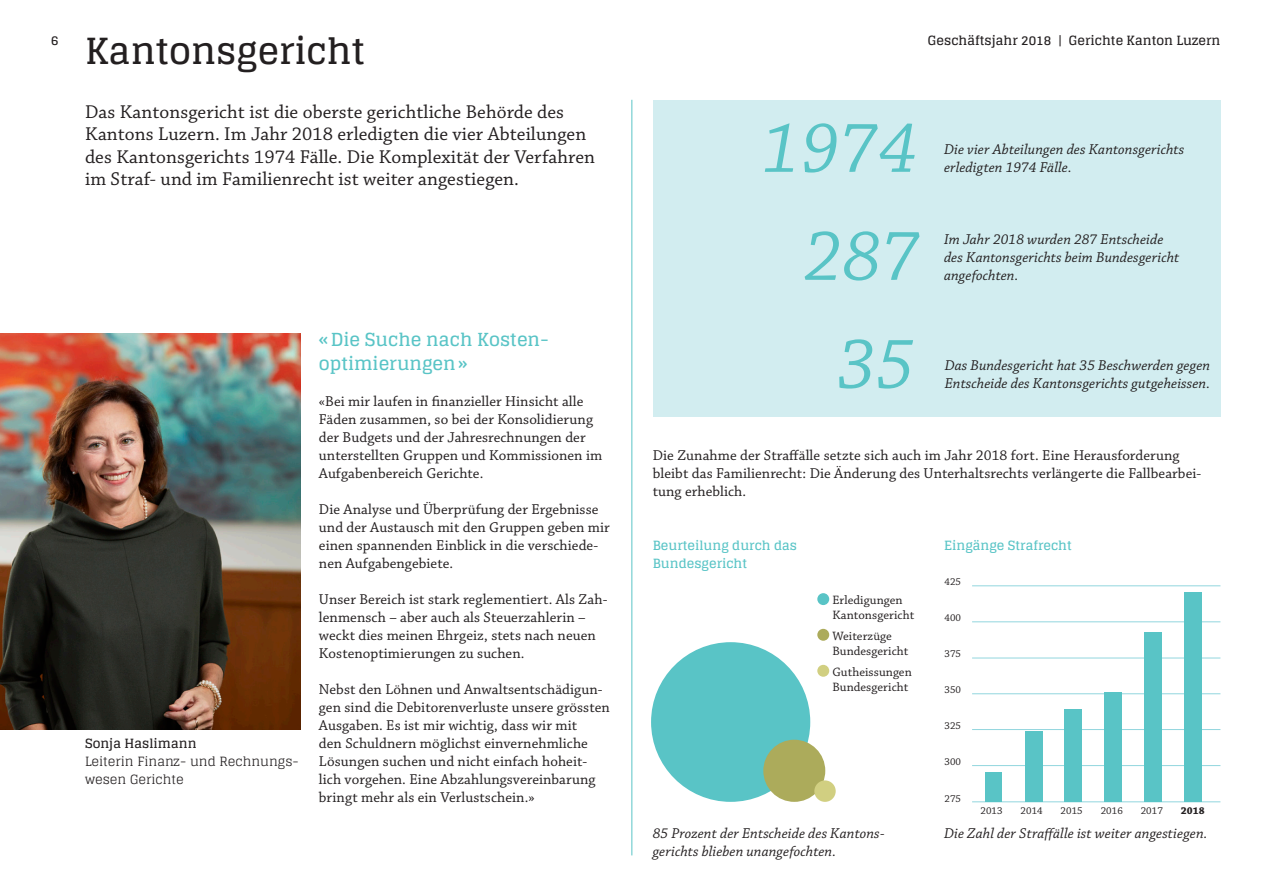
<style>
.page{position:relative;width:1263px;height:893px;background:#fff}
.page>*{position:absolute;margin:0;border:0;box-sizing:border-box;transform-origin:0 0}
.t1{font:italic 75px/108px "Chaparral Pro";letter-spacing:.005em;color:#59c4c6;text-align:right}
.t2{font:700 36px "Glegoo";color:#231f20}
.t3{font:19.5px/22.5px "Chaparral Pro";letter-spacing:.005em;color:#231f20}
.t4{font:700 18px/24px "Glegoo";color:#59c4c6}
.t5{font:15px/18px "Chaparral Pro";letter-spacing:.005em;color:#231f20}
.t6{font:italic 15px/18px "Chaparral Pro";letter-spacing:.005em;color:#231f20}
.t7{font:12.75px/15px "Chaparral Pro";letter-spacing:.005em;color:#231f20}
.t8{font:700 12.75px "Glegoo";color:#231f20}
.t9{font:700 12.75px/18px "Glegoo";color:#59c4c6}
.t10{font:12.75px/18px "Glegoo";color:#231f20}
.t11{font:10.5px "Chaparral Pro";letter-spacing:.005em;color:#231f20}
.t12{font:700 10.5px "Chaparral Pro";color:#231f20}
.s1{font-weight:400}
</style>
<div class="page">
<img style="left:0;top:334px;width:300px;height:396px">
<div style="left:651px;top:642px;width:159px;height:160px;background:#59c4c6;border-radius:80px"></div>
<div style="left:763px;top:740px;width:62px;height:62px;background:#acab5b;border-radius:31px"></div>
<div style="left:814px;top:780px;width:22px;height:22px;background:#d1cf81;border-radius:11px"></div>
<div style="left:653px;top:100px;width:567px;height:317px;background:#d2edf0"></div>
<hr style="left:631px;top:100px;width:1px;height:755px;background:#59c4c6">
<div style="left:817px;top:593px;width:12px;height:12px;background:#59c4c6;border-radius:50%"></div>
<div style="left:817px;top:665px;width:12px;height:12px;background:#d1cf81;border-radius:50%"></div>
<div style="left:817px;top:629px;width:12px;height:12px;background:#acab5b;border-radius:50%"></div>
<hr style="left:972px;top:621px;width:248px;height:1px;background:#92d6de">
<hr style="left:972px;top:585px;width:248px;height:1px;background:#92d6de">
<hr style="left:972px;top:658px;width:248px;height:1px;background:#92d6de">
<hr style="left:972px;top:693px;width:248px;height:1px;background:#92d6de">
<hr style="left:972px;top:729px;width:248px;height:1px;background:#92d6de">
<hr style="left:972px;top:765px;width:248px;height:1px;background:#92d6de">
<hr style="left:972px;top:801px;width:248px;height:1px;background:#92d6de">
<div style="left:1025px;top:731px;width:17px;height:70px;background:#59c4c6"></div>
<div style="left:1065px;top:709px;width:17px;height:92px;background:#59c4c6"></div>
<div style="left:1104px;top:691px;width:17px;height:110px;background:#59c4c6"></div>
<div style="left:1144px;top:632px;width:17px;height:169px;background:#59c4c6"></div>
<div style="left:1184px;top:592px;width:17px;height:209px;background:#59c4c6"></div>
<div style="left:985px;top:772px;width:17px;height:30px;background:#59c4c6"></div>
<p class="t8" style="left:51px;top:33px;width:9px">6</p>
<p class="t8" style="left:928px;top:33px;width:294px">Geschäftsjahr 2018 <span class="s1">|</span> Gerichte Kanton Luzern</p>
<h2 class="t2" style="left:85px;top:31px;width:282px">Kantonsgericht</h2>
<p class="t3" style="left:85px;top:101px;width:511px">Das Kantonsgericht ist die oberste gerichtliche Behörde des Kantons Luzern. Im Jahr 2018 erledigten die vier Abteilungen des Kantonsgerichts 1974 Fälle. Die Komplexität der Verfahren im Straf- und im Familienrecht ist weiter angestiegen.</p>
<h1 class="t1" style="left:762px;top:97px;width:159px">1974<br>287<br>35</h1>
<p class="t6" style="left:944px;top:141px;width:242px">Die vier Abteilungen des Kantonsgerichts erledigten 1974 Fälle.</p>
<p class="t6" style="left:944px;top:231px;width:237px">Im Jahr 2018 wurden 287 Entscheide des Kantonsgerichts beim Bundesgericht angefochten.</p>
<p class="t4" style="left:319px;top:328px;width:232px">«Die Suche nach Kosten&shy;optimierungen »</p>
<p class="t5" style="left:319px;top:393px;width:285px">«Bei mir laufen in finanzieller Hinsicht alle Fäden zusammen, so bei der Konsolidierung der Budgets und der Jahresrechnungen der unterstellten Gruppen und Kommissionen im Aufgabenbereich Gerichte.</p>
<p class="t5" style="left:319px;top:501px;width:292px">Die Analyse und Überprüfung der Ergebnisse und der Austausch mit den Gruppen geben mir einen spannenden Einblick in die verschiede&shy;nen Aufgabengebiete.</p>
<p class="t5" style="left:319px;top:591px;width:290px">Unser Bereich ist stark reglementiert. Als Zah&shy;lenmensch – aber auch als Steuerzahlerin – weckt dies meinen Ehrgeiz, stets nach neuen Kostenoptimierungen zu suchen.</p>
<p class="t5" style="left:319px;top:681px;width:292px">Nebst den Löhnen und Anwaltsentschädigun&shy;gen sind die Debitorenverluste unsere grössten Ausgaben. Es ist mir wichtig, dass wir mit<br>den Schuldnern möglichst einvernehmliche Lösungen suchen und nicht einfach hoheit&shy;lich vorgehen. Eine Abzahlungsvereinbarung bringt mehr als ein Verlustschein.»</p>
<p class="t6" style="left:945px;top:357px;width:267px">Das Bundesgericht hat 35 Beschwerden gegen<br>Entscheide des Kantonsgerichts gutgeheissen.</p>
<p class="t5" style="left:653px;top:447px;width:550px">Die Zunahme der Straffälle setzte sich auch im Jahr 2018 fort. Eine Herausforderung bleibt das Familienrecht: Die Änderung des Unterhaltsrechts verlängerte die Fallbearbei&shy;tung erheblich.</p>
<p class="t9" style="left:653px;top:536px;width:146px">Beurteilung durch das<br>Bundesgericht</p>
<p class="t9" style="left:944px;top:536px;width:129px">Eingänge Strafrecht</p>
<p class="t11" style="left:944px;top:576px;width:18px">425</p>
<p class="t11" style="left:944px;top:612px;width:18px">400</p>
<p class="t11" style="left:944px;top:648px;width:18px">375</p>
<p class="t11" style="left:944px;top:684px;width:18px">350</p>
<p class="t11" style="left:944px;top:720px;width:18px">325</p>
<p class="t11" style="left:944px;top:756px;width:18px">300</p>
<p class="t11" style="left:944px;top:792px;width:18px">275</p>
<p class="t7" style="left:832px;top:593px;width:83px">Erledigungen<br>Kantonsgericht</p>
<p class="t7" style="left:832px;top:629px;width:78px">Weiterzüge<br>Bundesgericht</p>
<p class="t7" style="left:832px;top:665px;width:81px">Gutheissungen<br>Bundesgericht</p>
<p class="t8" style="left:85px;top:736px;width:113px">Sonja Haslimann</p>
<p class="t10" style="left:85px;top:752px;width:215px">Leiterin Finanz- und Rechnungs&shy;wesen Gerichte</p>
<p class="t11" style="left:980px;top:805px;width:24px">2013</p>
<p class="t11" style="left:1020px;top:805px;width:24px">2014</p>
<p class="t11" style="left:1061px;top:805px;width:24px">2015</p>
<p class="t11" style="left:1101px;top:805px;width:24px">2016</p>
<p class="t11" style="left:1141px;top:805px;width:24px">2017</p>
<p class="t12" style="left:1181px;top:805px;width:25px">2018</p>
<p class="t6" style="left:653px;top:825px;width:233px">85 Prozent der Entscheide des Kantons&shy;gerichts blieben unangefochten.</p>
<p class="t6" style="left:944px;top:825px;width:265px">Die Zahl der Straffälle ist weiter angestiegen.</p>
</div>
